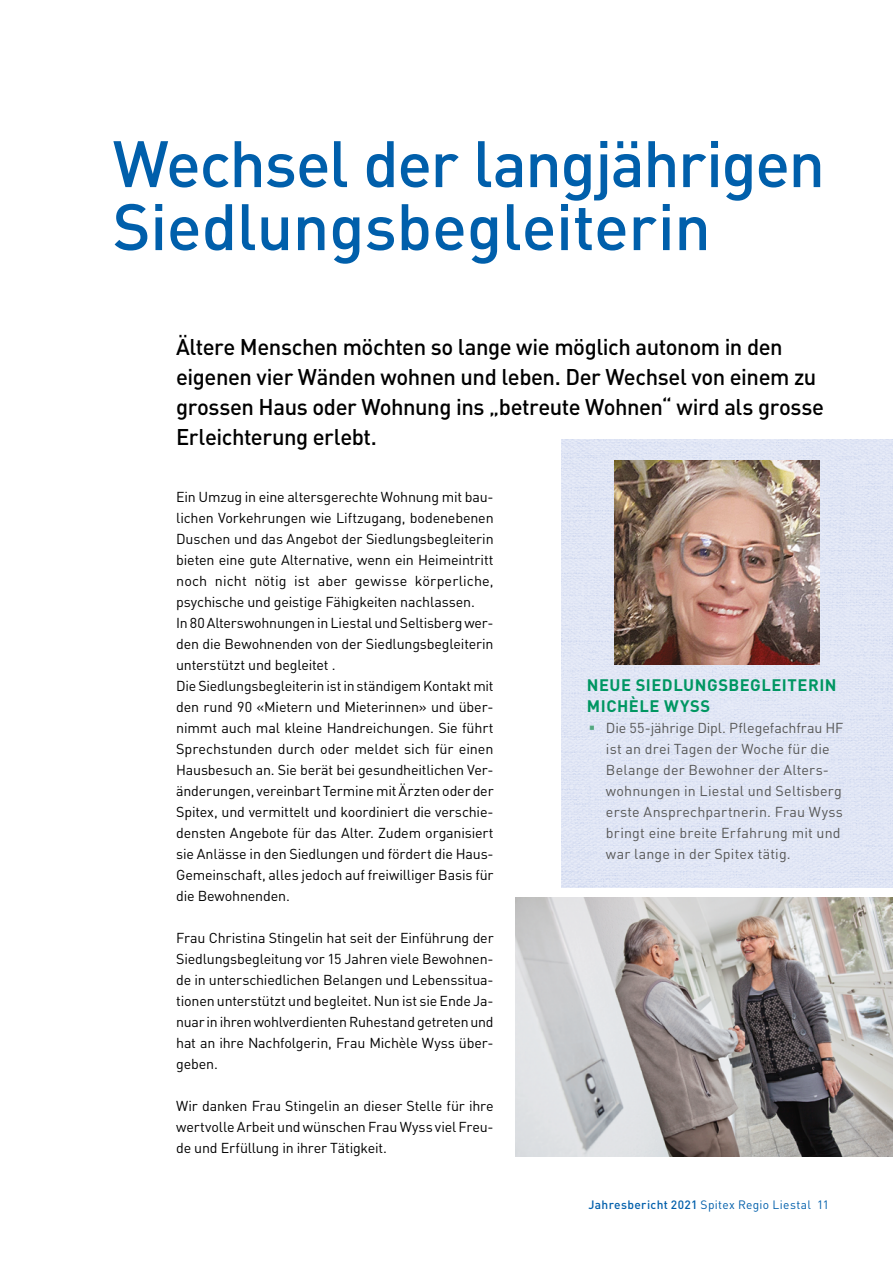
<style>
.page{position:relative;width:893px;height:1263px;background:#fff}
.page>*{position:absolute;margin:0;border:0;box-sizing:border-box;transform-origin:0 0}
.Haupttitel{font:500 64.5px/63px "DIN Pro";letter-spacing:-.01em;color:#005fab}
.Lead{font:500 22.5px/30px "DIN Pro";letter-spacing:-.02em;color:#000}
.Kasten_Untertitel{font:700 16.5px/21px "DIN Pro";letter-spacing:.03em;color:#009662}
.Grundtext{font:14.25px/21px "DIN Pro";letter-spacing:-.01em;color:#000;text-align:justify}
.t1{font:14.25px/21px "DIN Pro";letter-spacing:.01em;color:#575756}
.t2{font:12px "DIN Pro";letter-spacing:.025em;color:#005fab}
.s1{color:#53a87f}
.s2{font-weight:500}
</style>
<div class="page">
<div style="left:561px;top:439px;width:332px;height:449px;background:#e0e6f5"></div>
<img style="left:615px;top:460px;width:204px;height:205px">
<img style="left:515px;top:898px;width:378px;height:258px">
<p class="Haupttitel" style="left:113px;top:130px;width:714px">Wechsel der langjährigen<br>Siedlungsbegleiterin</p>
<p class="Lead" style="left:176px;top:331px;width:649px">Ältere Menschen möchten so lange wie möglich autonom in den eigenen vier Wänden wohnen und leben. Der Wechsel von einem zu grossen Haus oder Wohnung ins „betreute Wohnen“ wird als grosse Erleichterung erlebt.</p>
<p class="Grundtext" style="left:176px;top:486px;width:319px">Ein Umzug in eine altersgerechte Wohnung mit bau&shy;lichen Vorkehrungen wie Liftzugang, bodenebenen Duschen und das Angebot der Siedlungsbegleiterin bieten eine gute Alternative, wenn ein Heimeintritt noch nicht nötig ist aber gewisse körperliche, psychische und geistige Fähigkeiten nachlassen.</p>
<p class="Grundtext" style="left:176px;top:612px;width:319px">In 80 Alterswohnungen in Liestal und Seltisberg wer&shy;den die Bewohnenden von der Siedlungsbegleiterin unterstützt und begleitet .</p>
<p class="Grundtext" style="left:176px;top:675px;width:319px">Die Siedlungsbegleiterin ist in ständigem Kontakt mit den rund 90 «Mietern und Mieterinnen» und über&shy;nimmt auch mal kleine Handreichungen. Sie führt Sprechstunden durch oder meldet sich für einen Hausbesuch an. Sie berät bei gesundheitlichen Ver&shy;änderungen, vereinbart Termine mit Ärzten oder der Spitex, und vermittelt und koordiniert die verschie&shy;densten Angebote für das Alter. Zudem organisiert sie Anlässe in den Siedlungen und fördert die Haus-Gemeinschaft, alles jedoch auf freiwilliger Basis für die Bewohnenden.</p>
<p class="Grundtext" style="left:176px;top:927px;width:319px">Frau Christina Stingelin hat seit der Einführung der Siedlungsbegleitung vor 15 Jahren viele Bewohnen&shy;de in unterschiedlichen Belangen und Lebenssitua&shy;tionen unterstützt und begleitet. Nun ist sie Ende Ja&shy;nuar in ihren wohlverdienten Ruhestand getreten und hat an ihre Nachfolgerin, Frau Michèle Wyss über&shy;geben.</p>
<p class="Grundtext" style="left:176px;top:1095px;width:319px">Wir danken Frau Stingelin an dieser Stelle für ihre wertvolle Arbeit und wünschen Frau Wyss viel Freu&shy;de und Erfüllung in ihrer Tätigkeit.</p>
<p class="Kasten_Untertitel" style="left:587px;top:674px;width:251px">NEUE SIEDLUNGSBEGLEITERIN<br>MICHÈLE WYSS</p>
<p class="t1" style="left:606px;top:717px;width:239px;text-indent:-17px"><span class="s1">▪</span> Die 55-jährige Dipl. Pflegefachfrau HF ist an drei Tagen der Woche für die Belange der Bewohner der Alters&shy;wohnungen in Liestal und Seltisberg erste Ansprechpartnerin. Frau Wyss bringt eine breite Erfahrung mit und war lange in der Spitex tätig.</p>
<p class="t2" style="left:588px;top:1196px;width:242px"><span class="s2">Jahresbericht 2021</span> Spitex Regio Liestal 11</p>
</div>
